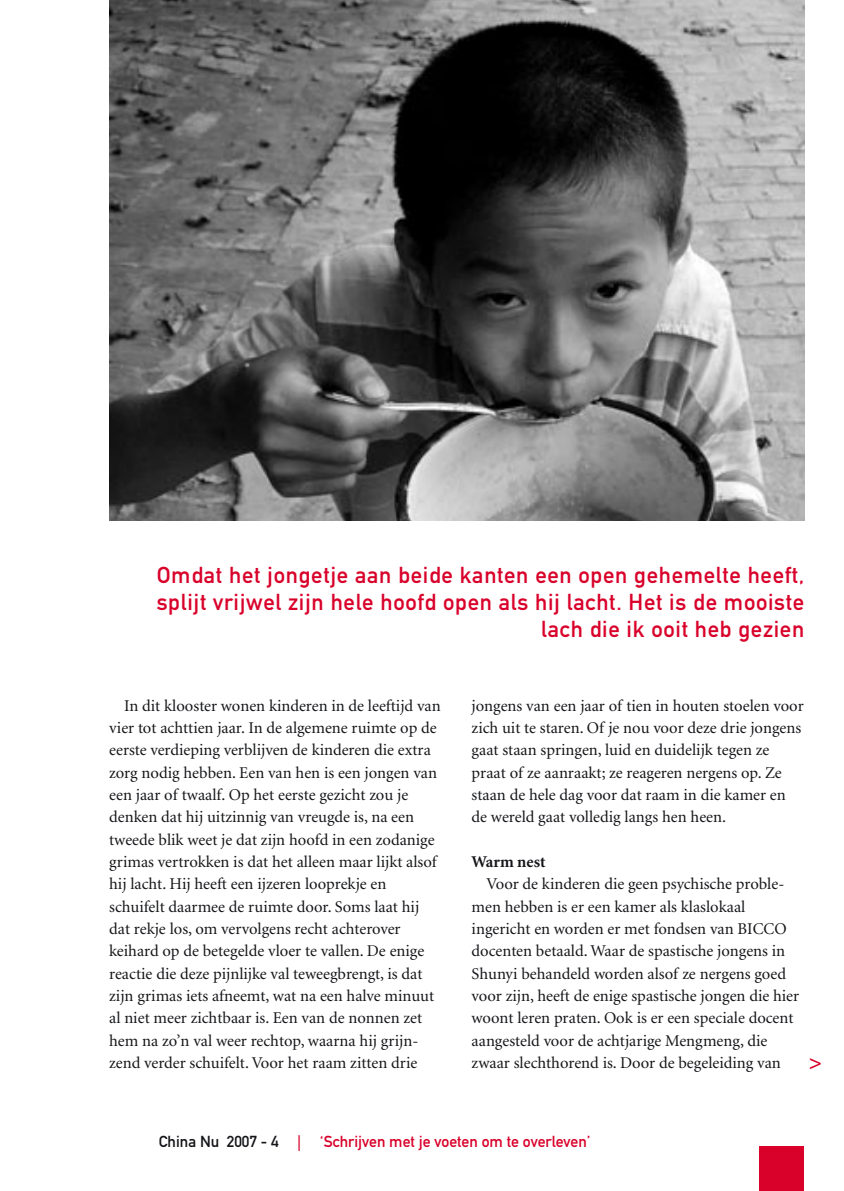
<style>
.page{position:relative;width:844px;height:1191px;background:#fff}
.page>*{position:absolute;margin:0;border:0;box-sizing:border-box;transform-origin:0 0}
.streamer{font:22.75px/27.3px "DIN Mittelschrift";letter-spacing:.03em;color:#d9002a;text-align:right}
.t1{font:21px "DIN Mittelschrift";color:#d9002a}
.thema_-_tekst{font:16.45px/22.4px "Minion";color:#141518}
.thema_-_tussenkop{font:700 16.45px "Minion";color:#141518}
.t2{font:15.75px "DIN Mittelschrift";color:#d9002a}
.s1{color:#141518}
</style>
<div class="page">
<img style="left:109px;top:0;width:695px;height:520px">
<div style="left:759px;top:1146px;width:45px;height:45px;background:#d9002a"></div>
<p class="streamer" style="left:157px;top:561px;width:649px">Omdat het jongetje aan beide kanten een open gehemelte heeft, splijt vrijwel zijn hele hoofd open als hij lacht. Het is de mooiste lach die ik ooit heb gezien</p>
<p class="thema_-_tekst" style="left:109px;top:695px;width:333px;text-indent:15px">In dit klooster wonen kinderen in de leeftijd van vier tot achttien jaar. In de algemene ruimte op de eerste verdieping verblijven de kinderen die extra zorg nodig hebben. Een van hen is een jongen van een jaar of twaalf. Op het eerste gezicht zou je denken dat hij uitzinnig van vreugde is, na een tweede blik weet je dat zijn hoofd in een zodanige grimas vertrokken is dat het alleen maar lijkt alsof hij lacht. Hij heeft een ijzeren looprekje en schuifelt daarmee de ruimte door. Soms laat hij dat rekje los, om vervolgens recht achterover keihard op de betegelde vloer te vallen. De enige reactie die deze pijnlijke val teweegbrengt, is dat zijn grimas iets afneemt, wat na een halve minuut al niet meer zichtbaar is. Een van de nonnen zet hem na zo’n val weer rechtop, waarna hij grijn&shy;zend verder schuifelt. Voor het raam zitten drie</p>
<p class="thema_-_tekst" style="left:471px;top:695px;width:333px">jongens van een jaar of tien in houten stoelen voor zich uit te staren. Of je nou voor deze drie jongens gaat staan springen, luid en duidelijk tegen ze praat of ze aanraakt; ze reageren nergens op. Ze staan de hele dag voor dat raam in die kamer en de wereld gaat volledig langs hen heen.</p>
<p class="thema_-_tussenkop" style="left:471px;top:853px;width:75px">Warm nest</p>
<p class="thema_-_tekst" style="left:471px;top:873px;width:329px;text-indent:15px">Voor de kinderen die geen psychische proble&shy;men hebben is er een kamer als klaslokaal ingericht en worden er met fondsen van BICCO docenten betaald. Waar de spastische jongens in Shunyi behandeld worden alsof ze nergens goed voor zijn, heeft de enige spastische jongen die hier woont leren praten. Ook is er een speciale docent aangesteld voor de achtjarige Mengmeng, die zwaar slechthorend is. Door de begeleiding van</p>
<p class="t1" style="left:809px;top:1049px;width:14px">&gt;</p>
<p class="t2" style="left:159px;top:1132px;width:433px"><span class="s1">China Nu 2007 - 4</span> | ‘Schrijven met je voeten om te overleven’</p>
</div>
